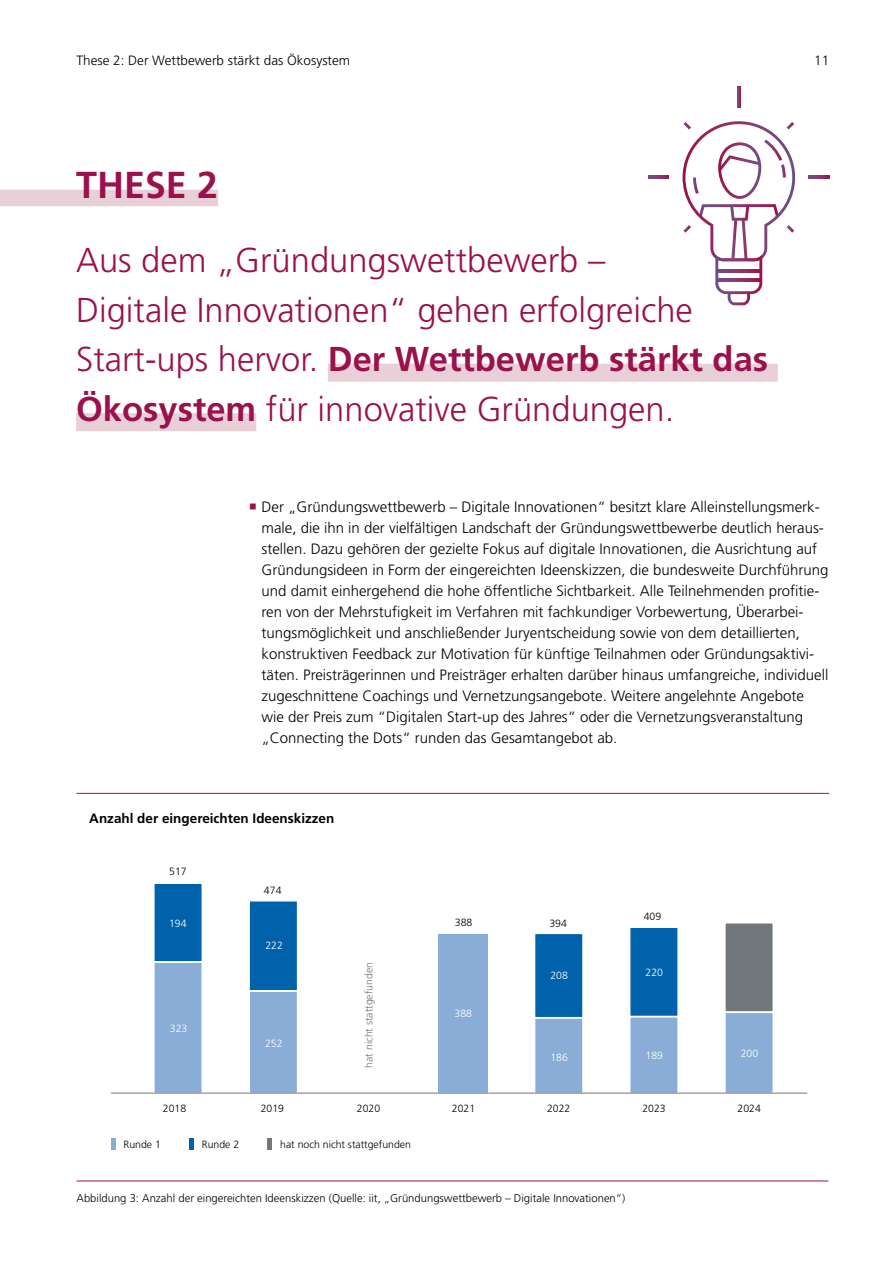
<style>
.page{position:relative;width:893px;height:1263px;background:#fff}
.page>*{position:absolute;margin:0;border:0;box-sizing:border-box;transform-origin:0 0}
.t1{font:700 37.5px "Frutiger LT Pro";color:#9a114c}
.t2{font:300 34.5px/49.5px "Frutiger LT Pro";color:#9a114c}
.t3{font:300 15px/21px "Frutiger LT Pro";color:#000}
.t4{font:300 13.5px "Frutiger LT Pro";color:#000}
.t5{font:700 13.5px "Frutiger LT Pro";color:#000}
.t6{font:300 11.25px "Frutiger LT Pro";color:#000}
.t7{font:300 10.5px "Frutiger LT Pro";color:#000}
.t8{font:300 10.5px "Frutiger LT Pro";color:#fff}
.t9{font:300 10.5px "Frutiger LT Pro";color:#71777a}
.s1{font-weight:700}
</style>
<div class="page">
<div style="left:0;top:190px;width:218px;height:16px;background:#e9cfd7"></div>
<div style="left:328px;top:364px;width:450px;height:18px;background:#e9cfd7"></div>
<div style="left:76px;top:413px;width:180px;height:18px;background:#e9cfd7"></div>
<svg style="left:809px;top:176px;width:20px;height:3px"></svg>
<svg style="left:648px;top:176px;width:21px;height:3px"></svg>
<svg style="left:737px;top:87px;width:3px;height:20px"></svg>
<svg style="left:682px;top:121px;width:113px;height:184px"></svg>
<hr style="left:77px;top:793px;width:752px;height:1px;background:#9a114c">
<hr style="left:77px;top:1181px;width:751px;height:1px;background:#9a114c">
<hr style="left:111px;top:1137px;width:4px;height:12px;background:#89add6">
<hr style="left:189px;top:1137px;width:4px;height:12px;background:#0062ab">
<hr style="left:268px;top:1137px;width:4px;height:12px;background:#71777a">
<div style="left:724px;top:922px;width:50px;height:91px;background:#71777a;border:2px solid #fff"></div>
<div style="left:724px;top:1011px;width:50px;height:83px;background:#89add6;border:2px solid #fff"></div>
<div style="left:153px;top:882px;width:50px;height:81px;background:#0062ab;border:2px solid #fff"></div>
<div style="left:153px;top:961px;width:50px;height:133px;background:#89add6;border:2px solid #fff"></div>
<div style="left:248px;top:900px;width:50px;height:91px;background:#0062ab;border:2px solid #fff"></div>
<div style="left:248px;top:990px;width:50px;height:104px;background:#89add6;border:2px solid #fff"></div>
<div style="left:534px;top:932px;width:50px;height:86px;background:#0062ab;border:2px solid #fff"></div>
<div style="left:534px;top:1017px;width:50px;height:77px;background:#89add6;border:2px solid #fff"></div>
<div style="left:629px;top:926px;width:50px;height:91px;background:#0062ab;border:2px solid #fff"></div>
<div style="left:629px;top:1016px;width:50px;height:78px;background:#89add6;border:2px solid #fff"></div>
<hr style="left:111px;top:1093px;width:696px;height:1px;background:#71777a">
<div style="left:439px;top:934px;width:49px;height:159px;background:#89add6"></div>
<p class="t4" style="left:77px;top:53px;width:275px">These 2: Der Wettbewerb stärkt das Ökosystem</p>
<h1 class="t1" style="left:76px;top:163px;width:143px">THESE 2</h1>
<h2 class="t2" style="left:76px;top:236px;width:694px">Aus dem „Gründungswettbewerb –<br>Digitale Innovationen“ gehen erfolgreiche Start-ups hervor. <span class="s1">Der Wettbewerb stärkt das Ökosystem</span> für innovative Gründungen.</h2>
<p class="t4" style="left:814px;top:53px;width:17px">11</p>
<p class="t3" style="left:261px;top:497px;width:569px">Der „Gründungswettbewerb – Digitale Innovationen“ besitzt klare Alleinstellungsmerk&shy;male, die ihn in der vielfältigen Landschaft der Gründungswettbewerbe deutlich heraus&shy;stellen. Dazu gehören der gezielte Fokus auf digitale Innovationen, die Ausrichtung auf Gründungsideen in Form der eingereichten Ideenskizzen, die bundesweite Durchführung und damit einhergehend die hohe öffentliche Sichtbarkeit. Alle Teilnehmenden profitie&shy;ren von der Mehrstufigkeit im Verfahren mit fachkundiger Vorbewertung, Überarbei&shy;tungsmöglichkeit und anschließender Juryentscheidung sowie von dem detaillierten, konstruktiven Feedback zur Motivation für künftige Teilnahmen oder Gründungsaktivi&shy;täten. Preisträgerinnen und Preisträger erhalten darüber hinaus umfangreiche, individuell zugeschnittene Coachings und Vernetzungsangebote. Weitere angelehnte Angebote wie der Preis zum “Digitalen Start-up des Jahres“ oder die Vernetzungsveranstaltung „Connecting the Dots“ runden das Gesamtangebot ab.</p>
<p class="t5" style="left:89px;top:810px;width:247px">Anzahl der eingereichten Ideenskizzen</p>
<p class="t7" style="left:169px;top:865px;width:19px">517</p>
<p class="t8" style="left:169px;top:917px;width:19px">194</p>
<p class="t8" style="left:170px;top:1022px;width:19px">323</p>
<p class="t7" style="left:163px;top:1102px;width:25px">2018</p>
<p class="t7" style="left:264px;top:884px;width:19px">474</p>
<p class="t8" style="left:265px;top:939px;width:19px">222</p>
<p class="t8" style="left:265px;top:1037px;width:19px">252</p>
<p class="t7" style="left:261px;top:1102px;width:25px">2019</p>
<p class="t9" style="left:363px;top:1068px;width:107px;rotate:-90deg">hat nicht stattgefunden</p>
<p class="t7" style="left:357px;top:1102px;width:25px">2020</p>
<p class="t7" style="left:124px;top:1138px;width:39px">Runde 1</p>
<p class="t7" style="left:202px;top:1138px;width:39px">Runde 2</p>
<p class="t7" style="left:280px;top:1138px;width:132px">hat noch nicht stattgefunden</p>
<p class="t7" style="left:455px;top:916px;width:19px">388</p>
<p class="t8" style="left:454px;top:1008px;width:19px">388</p>
<p class="t7" style="left:452px;top:1102px;width:25px">2021</p>
<p class="t7" style="left:549px;top:917px;width:19px">394</p>
<p class="t8" style="left:550px;top:969px;width:19px">208</p>
<p class="t8" style="left:550px;top:1051px;width:19px">186</p>
<p class="t7" style="left:547px;top:1102px;width:25px">2022</p>
<p class="t6" style="left:77px;top:1192px;width:550px">Abbildung 3: Anzahl der eingereichten Ideenskizzen (Quelle: iit, „Gründungswettbewerb – Digitale Innovationen“)</p>
<p class="t7" style="left:644px;top:910px;width:19px">409</p>
<p class="t8" style="left:646px;top:966px;width:19px">220</p>
<p class="t8" style="left:646px;top:1049px;width:19px">189</p>
<p class="t7" style="left:642px;top:1102px;width:25px">2023</p>
<p class="t8" style="left:741px;top:1047px;width:19px">200</p>
<p class="t7" style="left:738px;top:1102px;width:25px">2024</p>
</div>
